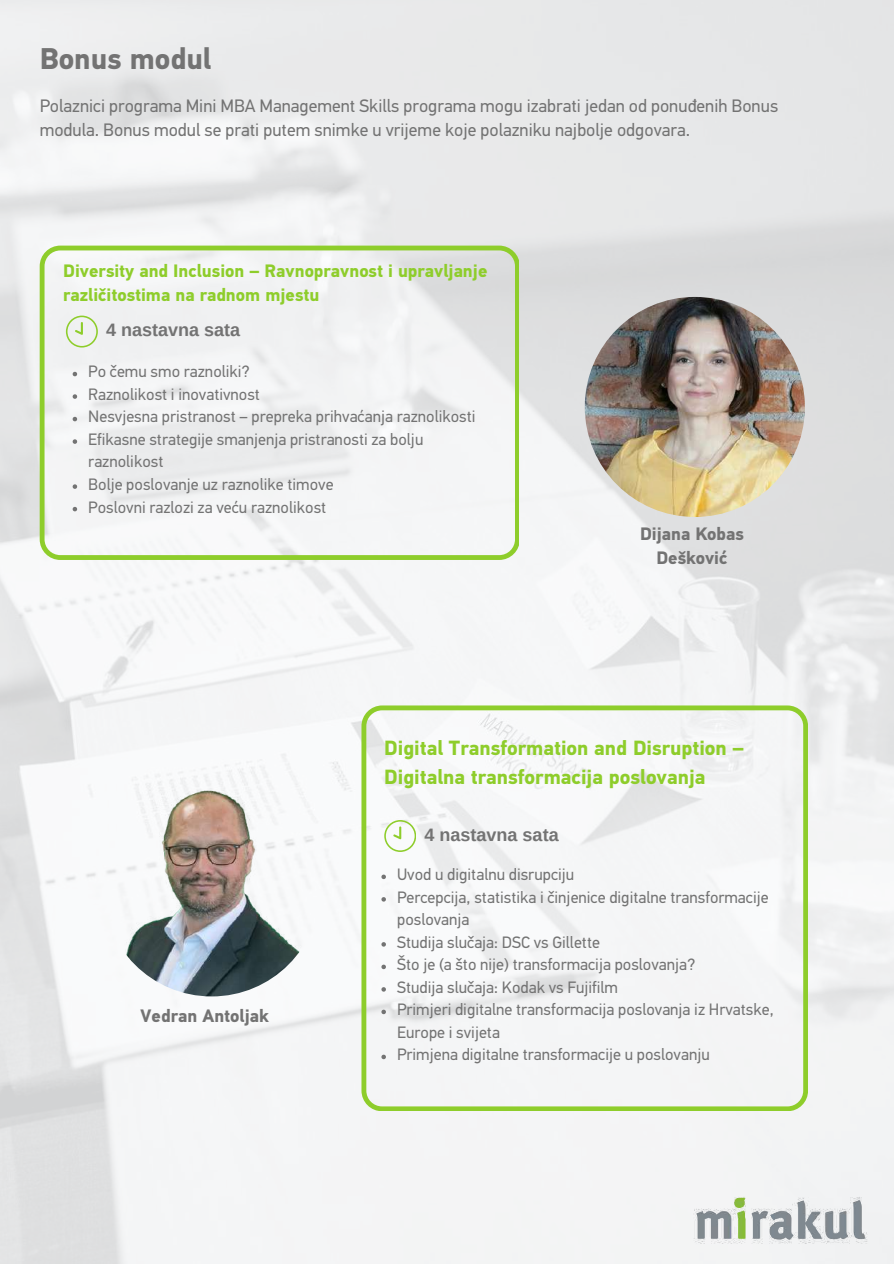
<style>
.page{position:relative;width:894px;height:1264px;background:#fff}
.page>*{position:absolute;margin:0;border:0;box-sizing:border-box;transform-origin:0 0}
.t1{font:700 30px "PFDIN Text Pro";color:#737373}
.t2{font:700 20.55px/28.5px "PFDIN Text Pro";color:#8ecd2b}
.t3{font:18px/24.8px "PFDIN Text Pro";color:#737373}
.t4{font:700 18px/24.8px "PFDIN Text Pro";color:#8ecd2b}
.t5{font:700 18px/24.8px "PFDIN Text Pro";color:#737373;text-align:center}
.t6{font:700 18px "Arimo";color:#737373}
.t7{font:16.5px/22.5px "PFDIN Text Pro";color:#737373}
</style>
<div class="page">
<img style="left:0;top:0;width:893px;height:1263px">
<img style="left:682px;top:1191px;width:195px;height:54px">
<svg style="left:40px;top:245px;width:479px;height:315px;fill:#f2f3f4"></svg>
<img style="left:584px;top:297px;width:220px;height:220px;border-radius:50%">
<svg style="left:361px;top:705px;width:446px;height:405px;fill:#f4f5f6"></svg>
<svg style="left:66px;top:315px;width:31px;height:32px"></svg>
<svg style="left:384px;top:820px;width:31px;height:31px"></svg>
<img style="left:103px;top:779px;width:217px;height:217px;border-radius:50%">
<svg style="left:381px;top:874px;width:5px;height:5px"></svg>
<svg style="left:381px;top:897px;width:5px;height:4px"></svg>
<svg style="left:381px;top:942px;width:5px;height:4px"></svg>
<svg style="left:381px;top:964px;width:5px;height:5px"></svg>
<svg style="left:381px;top:987px;width:5px;height:4px"></svg>
<svg style="left:381px;top:1009px;width:5px;height:5px"></svg>
<svg style="left:381px;top:1054px;width:5px;height:5px"></svg>
<svg style="left:73px;top:372px;width:4px;height:4px"></svg>
<svg style="left:73px;top:394px;width:4px;height:5px"></svg>
<svg style="left:73px;top:417px;width:4px;height:4px"></svg>
<svg style="left:73px;top:439px;width:4px;height:5px"></svg>
<svg style="left:73px;top:484px;width:4px;height:5px"></svg>
<svg style="left:73px;top:507px;width:4px;height:4px"></svg>
<h1 class="t1" style="left:40px;top:47px;width:173px">Bonus modul</h1>
<p class="t3" style="left:40px;top:95px;width:739px">Polaznici programa Mini MBA Management Skills programa mogu izabrati jedan od ponuđenih Bonus modula. Bonus modul se prati putem snimke u vrijeme koje polazniku najbolje odgovara.</p>
<p class="t4" style="left:63px;top:260px;width:426px">Diversity and Inclusion – Ravnopravnost i upravljanje različitostima na radnom mjestu</p>
<p class="t6" style="left:106px;top:320px;width:135px">4 nastavna sata</p>
<p class="t7" style="left:88px;top:362px;width:388px">Po čemu smo raznoliki?<br>Raznolikost i inovativnost<br>Nesvjesna pristranost – prepreka prihvaćanja raznolikosti Efikasne strategije smanjenja pristranosti za bolju raznolikost<br>Bolje poslovanje uz raznolike timove<br>Poslovni razlozi za veću raznolikost</p>
<p class="t5" style="left:639px;top:522px;width:105px">Dijana Kobas<br>Dešković</p>
<p class="t2" style="left:384px;top:735px;width:361px">Digital Transformation and Disruption –<br>Digitalna transformacija poslovanja</p>
<p class="t5" style="left:141px;top:1005px;width:130px">Vedran Antoljak</p>
<p class="t6" style="left:424px;top:824px;width:135px">4 nastavna sata</p>
<p class="t7" style="left:397px;top:864px;width:378px">Uvod u digitalnu disrupciju<br>Percepcija, statistika i činjenice digitalne transformacije poslovanja<br>Studija slučaja: DSC vs Gillette<br>Što je (a što nije) transformacija poslovanja?<br>Studija slučaja: Kodak vs Fujifilm<br>Primjeri digitalne transformacija poslovanja iz Hrvatske, Europe i svijeta<br>Primjena digitalne transformacije u poslovanju</p>
</div>
